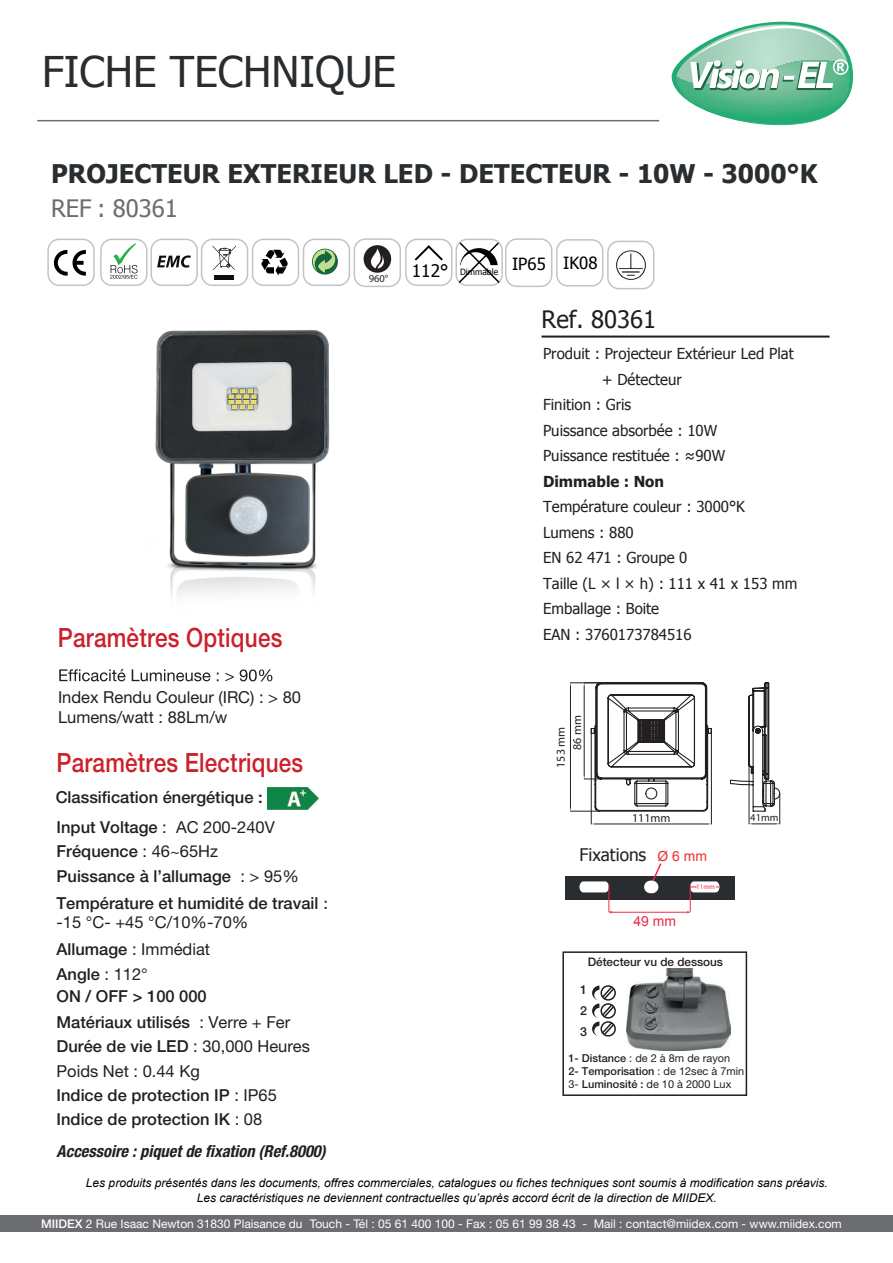
<style>
.page{position:relative;width:893px;height:1263px;background:#fff}
.page>*{position:absolute;margin:0;border:0;box-sizing:border-box;transform-origin:0 0}
.t1{font:42.3px "Tahoma";color:#292d2f}
.t2{font:500 26.55px "Helvetica Neue LT Std";letter-spacing:.01em;color:#cb212b;scale:.85 1}
.t3{font:700 25.65px "Tahoma";color:#292d2f}
.t4{font:24px "Tahoma";color:#6c6d70}
.t5{font:24px "Tahoma";color:#231f20}
.t6{font:17.4px "Tahoma";color:#231f20}
.t7{font:16.8px "Tahoma";color:#000}
.t8{font:500 16.5px/24.2px "Helvetica Neue LT Std";color:#231f20}
.t9{font:16.5px/19.8px "Helvetica Neue LT Std";color:#231f20}
.t10{font:italic 700 condensed 16.5px "Helvetica Neue LT Std";color:#231f20}
.t11{font:15.15px/25.5px "Tahoma";color:#231f20}
.t12{font:700 15.15px "Tahoma";color:#231f20}
.t13{font:13.95px "Arial";color:#ed2946}
.t14{font:500 12.45px/20.7px "Helvetica Neue LT Std";color:#231f20;text-align:justify}
.t15{font:italic 12px/14.4px "Arial";color:#000001;text-align:center}
.t16{font:12px "Helvetica Neue LT Std";color:#fff}
.t17{font:12px/16.6px "Myriad Pro";color:#231f20}
.t18{font:500 11.7px "Helvetica Neue LT Std";color:#231f20}
.t19{font:10.95px/13.2px "Helvetica Neue LT Std";color:#231f20}
.t20{font:10.5px "Myriad Pro";color:#231f20}
.t21{font:8.7px "Tahoma";color:#000}
.t22{font:6.9px "Myriad Pro";color:#ed2946}
.s1{font-weight:400}
.s2{font-family:"Tahoma";font-weight:400;font-size:15.15px}
.s3{font-weight:500}
.s4{font-size:17.25px}
.s5{font-family:"Arial";font-size:13.95px;color:#ee2f2c}
</style>
<div class="page">
<div style="left:0;top:1215px;width:893px;height:16px;background:#6c6d70"></div>
<hr style="left:37px;top:120px;width:622px;height:1px;background:#6c6d70">
<hr style="left:542px;top:336px;width:288px;height:2px;background:#231f20">
<svg style="left:59px;top:669px;width:213px;height:12px"></svg>
<div style="left:303px;top:239px;width:47px;height:47px;border:1px solid #c1c4c7;border-radius:11px"></div>
<div style="left:100px;top:239px;width:48px;height:47px;border:1px solid #c1c4c7;border-radius:11px"></div>
<div style="left:47px;top:239px;width:48px;height:47px;border:1px solid #c1c4c7;border-radius:11px"></div>
<div style="left:150px;top:239px;width:48px;height:47px;border:1px solid #c1c4c7;border-radius:11px"></div>
<div style="left:201px;top:239px;width:47px;height:47px;border:1px solid #c1c4c7;border-radius:11px"></div>
<div style="left:252px;top:239px;width:47px;height:47px;border:1px solid #c1c4c7;border-radius:11px"></div>
<svg style="left:54px;top:250px;width:32px;height:26px"></svg>
<svg style="left:110px;top:243px;width:28px;height:36px"></svg>
<svg style="left:157px;top:255px;width:34px;height:13px"></svg>
<svg style="left:213px;top:245px;width:23px;height:25px"></svg>
<div style="left:214px;top:275px;width:20px;height:5px;background:#0f0c12"></div>
<svg style="left:261px;top:250px;width:27px;height:26px"></svg>
<svg style="left:312px;top:249px;width:26px;height:26px"></svg>
<div style="left:405px;top:239px;width:48px;height:47px;border:1px solid #c1c4c7;border-radius:11px"></div>
<svg style="left:415px;top:245px;width:28px;height:16px"></svg>
<div style="left:455px;top:239px;width:48px;height:47px;border:1px solid #c1c4c7;border-radius:11px"></div>
<svg style="left:457px;top:241px;width:44px;height:44px"></svg>
<div style="left:505px;top:238px;width:47px;height:49px;border:1px solid #c1c4c7;border-radius:11px"></div>
<div style="left:354px;top:238px;width:47px;height:49px;border:1px solid #c1c4c7;border-radius:11px"></div>
<div style="left:364px;top:245px;width:27px;height:28px;background:#231f20;border-radius:50%"></div>
<svg style="left:371px;top:248px;width:13px;height:21px"></svg>
<div style="left:556px;top:239px;width:47px;height:47px;border:1px solid #c1c4c7;border-radius:11px"></div>
<hr style="left:711px;top:729px;width:1px;height:95px;background:#231f20">
<hr style="left:591px;top:733px;width:1px;height:91px;background:#231f20">
<hr style="left:596px;top:823px;width:111px;height:1px;background:#231f20">
<svg style="left:570px;top:682px;width:211px;height:132px"></svg>
<hr style="left:779px;top:793px;width:1px;height:31px;background:#231f20">
<hr style="left:749px;top:765px;width:1px;height:59px;background:#231f20">
<svg style="left:749px;top:823px;width:31px;height:1px"></svg>
<img style="left:155px;top:330px;width:175px;height:267px">
<div style="left:565px;top:877px;width:169px;height:23px;background:#292d2f"></div>
<svg style="left:644px;top:881px;width:13px;height:12px"></svg>
<svg style="left:648px;top:863px;width:15px;height:25px"></svg>
<hr style="left:611px;top:912px;width:77px;height:1px;background:#ed2946">
<svg style="left:579px;top:881px;width:32px;height:33px"></svg>
<svg style="left:687px;top:881px;width:33px;height:33px"></svg>
<svg style="left:592px;top:985px;width:24px;height:52px"></svg>
<img style="left:626px;top:969px;width:105px;height:81px">
<div style="left:562px;top:951px;width:185px;height:145px;border:2px solid #231f20"></div>
<div style="left:607px;top:241px;width:47px;height:48px;border:1px solid #c1c4c7;border-radius:11px"></div>
<img style="left:609px;top:243px;width:43px;height:43px">
<div style="left:646px;top:881px;width:12px;height:12px;background:#fff;border-radius:50%"></div>
<img style="left:267px;top:787px;width:51px;height:23px">
<svg style="left:672px;top:21px;width:181px;height:105px"></svg>
<h1 class="t1" style="left:42px;top:43px;width:356px">FICHE TECHNIQUE</h1>
<h3 class="t3" style="left:51px;top:156px;width:768px">PROJECTEUR EXTERIEUR LED - DETECTEUR - 10W - 3000°K</h3>
<h3 class="t4" style="left:51px;top:192px;width:128px">REF : 80361</h3>
<h2 class="t2" style="left:58px;top:622px;width:265px">Paramètres Optiques</h2>
<p class="t9" style="left:58px;top:687px;width:245px">Index Rendu Couleur (IRC) : &gt; 80<br>Lumens/watt : 88Lm/w</p>
<h2 class="t2" style="left:57px;top:747px;width:292px">Paramètres Electriques</h2>
<p class="t8" style="left:56px;top:785px;width:208px">Classification énergétique :</p>
<p class="t8" style="left:57px;top:815px;width:244px">Input Voltage <span class="s1">: AC 200-240V<br></span>Fréquence <span class="s1">: 46~65Hz<br></span>Puissance à l’allumage <span class="s1">: &gt; 95%</span></p>
<p class="t8" style="left:57px;top:893px;width:273px;line-height:19.8px">Température et humidité de travail <span class="s2">: </span><span class="s1">-15 °C- +45 °C/10%-70%</span></p>
<p class="t9" style="left:57px;top:937px;width:155px;line-height:24.2px"><span class="s3">Allumage</span> : Immédiat<br><span class="s3">Angle</span> : 112°</p>
<p class="t8" style="left:57px;top:983px;width:235px;line-height:26px">ON / OFF &gt; 100 000<br>Matériaux utilisés <span class="s1">: Verre + Fer</span></p>
<p class="t8" style="left:57px;top:1034px;width:255px">Durée de vie LED <span class="s1">: 30,000 Heures<br>Poids Net : 0.44 Kg<br></span>Indice de protection IP <span class="s1">: IP65<br></span>Indice de protection IK <span class="s1">: 08</span></p>
<p class="t10" style="left:57px;top:1141px;width:271px">Accessoire : piquet de fixation (Ref.8000)</p>
<p class="t20" style="left:369px;top:272px;width:21px">960°</p>
<p class="t21" style="left:412px;top:266px;width:135px"><span class="s4">112°</span> Dimmable <sup>IP65</sup></p>
<p class="t7" style="left:563px;top:252px;width:36px">IK08</p>
<h3 class="t5" style="left:542px;top:303px;width:116px">Ref. 80361</h3>
<p class="t11" style="left:543px;top:340px;width:252px">Produit : Projecteur Extérieur Led Plat</p>
<p class="t11" style="left:602px;top:366px;width:82px">+ Détecteur</p>
<p class="t11" style="left:543px;top:391px;width:90px">Finition : Gris</p>
<p class="t11" style="left:543px;top:417px;width:176px">Puissance absorbée : 10W</p>
<p class="t11" style="left:543px;top:442px;width:184px">Puissance restituée : ≈90W</p>
<p class="t12" style="left:543px;top:471px;width:123px">Dimmable : Non</p>
<p class="t11" style="left:543px;top:493px;width:256px">Température couleur : 3000°K<br>Lumens : 880<br>EN 62 471 : Groupe 0<br>Taille (L × l × h) : 111 x 41 x 153 mm<br>Emballage : Boite<br>EAN : 3760173784516</p>
<p class="t17" style="left:552px;top:750px;width:36px;text-indent:-18px;rotate:-90deg">153 mm<br>86 mm</p>
<p class="t17" style="left:632px;top:809px;width:40px">111mm</p>
<p class="t20" style="left:750px;top:811px;width:30px">41mm</p>
<p class="t6" style="left:579px;top:843px;width:129px">Fixations <span class="s5">Ø 6 mm</span></p>
<p class="t13" style="left:633px;top:912px;width:44px">49 mm</p>
<p class="t22" style="left:696px;top:882px;width:20px">11mm</p>
<p class="t18" style="left:588px;top:955px;width:137px">Détecteur vu de dessous</p>
<p class="t14" style="left:580px;top:979px;width:8px">1<br>2<br>3</p>
<p class="t19" style="left:568px;top:1051px;width:177px"><span class="s3">1- Distance</span> : de 2 à 8m de rayon<br><span class="s3">2- Temporisation</span> : de 12sec à 7min<br>3- <span class="s3">Luminosité :</span> de 10 à 2000 Lux</p>
<p class="t15" style="left:86px;top:1176px;width:743px">Les produits présentés dans les documents, offres commerciales, catalogues ou fiches techniques sont soumis à modification sans préavis.<br>Les caractéristiques ne deviennent contractuelles qu’après accord écrit de la direction de MIIDEX.</p>
<p class="t16" style="left:41px;top:1216px;width:802px"><span class="s3">MIIDEX</span> 2 Rue Isaac Newton 31830 Plaisance du Touch - Tél : 05 61 400 100 - Fax : 05 61 99 38 43 - Mail : contact@miidex.com - www.miidex.com</p>
</div>
